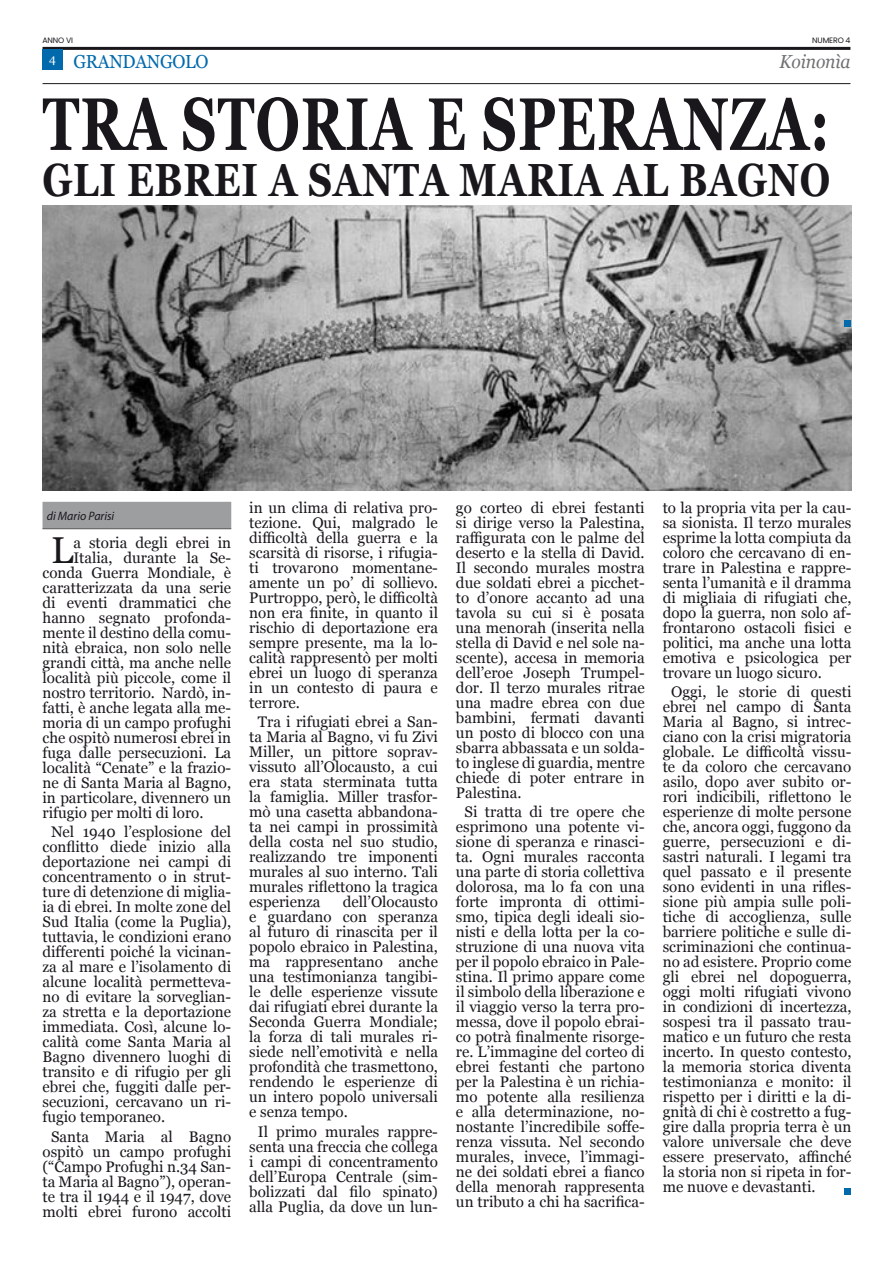
<style>
.page{position:relative;width:893px;height:1263px;background:#fff}
.page>*{position:absolute;margin:0;border:0;box-sizing:border-box;transform-origin:0 0}
.t1{font:700 74.25px "Georgia";letter-spacing:.02em;color:#1a171c;scale:.73 1}
.t2{font:700 46.5px "Georgia";letter-spacing:.02em;color:#1a171c;scale:.8 1}
.t3{font:37.35px "Georgia";color:#1a171c}
.t4{font:18.75px "Georgia";letter-spacing:-.015em;color:#006aac;scale:.93 1}
.t5{font:italic 18.75px "Georgia";letter-spacing:-.01em;color:#707173;scale:.93 1}
.t6{font:15.3px/15px "Georgia";color:#1a171c;text-align:justify}
.Siganture{font:italic 12.3px "Myriad Pro";color:#1a171c}
.t7{font:12.3px "Georgia";color:#fff}
.t8{font:7.8px "Poppins";letter-spacing:-.02em;color:#1a171c}
</style>
<div class="page">
<div style="left:43px;top:502px;width:188px;height:27px;background:#9d9ea0"></div>
<hr style="left:43px;top:528px;width:188px;height:1px;background:#58585a">
<img style="left:43px;top:205px;width:808px;height:285px">
<hr style="left:43px;top:47px;width:807px;height:3px;background:#1a171c">
<hr style="left:43px;top:83px;width:807px;height:1px;background:#1a171c">
<div style="left:43px;top:50px;width:20px;height:20px;background:#006aac"></div>
<svg style="left:844px;top:320px;width:6px;height:6px"></svg>
<div style="left:844px;top:1188px;width:6px;height:7px;background:#006aac"></div>
<p class="t8" style="left:43px;top:35px;width:32px">ANNO VI</p>
<p class="t8" style="left:812px;top:35px;width:40px">NUMERO 4</p>
<p class="t7" style="left:49px;top:50px;width:8px">4</p>
<p class="t4" style="left:73px;top:48px;width:147px">GRANDANGOLO</p>
<p class="t5" style="left:780px;top:48px;width:78px">Koinonìa</p>
<p class="t1" style="left:43px;top:68px;width:1080px">TRA STORIA E SPERANZA:</p>
<p class="t2" style="left:43px;top:144px;width:986px">GLI EBREI A SANTA MARIA AL BAGNO</p>
<p class="Siganture" style="left:47px;top:509px;width:69px">di Mario Parisi</p>
<p class="t3" style="left:51px;top:523px;width:24px">L</p>
<p class="t6" style="left:73px;top:535px;width:159px">a storia degli ebrei in</p>
<p class="t6" style="left:73px;top:550px;width:159px">Italia, durante la Se-</p>
<p class="t6" style="left:43px;top:565px;width:190px">conda Guerra Mondiale, è</p>
<p class="t6" style="left:43px;top:580px;width:190px">caratterizzata da una serie</p>
<p class="t6" style="left:43px;top:595px;width:190px">di eventi drammatici che</p>
<p class="t6" style="left:43px;top:610px;width:190px">hanno segnato profonda-</p>
<p class="t6" style="left:43px;top:625px;width:190px">mente il destino della comu-</p>
<p class="t6" style="left:43px;top:640px;width:190px">nità ebraica, non solo nelle</p>
<p class="t6" style="left:43px;top:655px;width:190px">grandi città, ma anche nelle</p>
<p class="t6" style="left:43px;top:670px;width:190px">località più piccole, come il</p>
<p class="t6" style="left:43px;top:685px;width:190px">nostro territorio. Nardò, in-</p>
<p class="t6" style="left:43px;top:700px;width:190px">fatti, è anche legata alla me-</p>
<p class="t6" style="left:43px;top:715px;width:190px">moria di un campo profughi</p>
<p class="t6" style="left:43px;top:730px;width:190px">che ospitò numerosi ebrei in</p>
<p class="t6" style="left:43px;top:745px;width:190px">fuga dalle persecuzioni. La</p>
<p class="t6" style="left:43px;top:760px;width:190px">località “Cenate” e la frazio-</p>
<p class="t6" style="left:43px;top:775px;width:190px">ne di Santa Maria al Bagno,</p>
<p class="t6" style="left:43px;top:790px;width:190px">in particolare, divennero un</p>
<p class="t6" style="left:43px;top:805px;width:162px">rifugio per molti di loro.</p>
<p class="t6" style="left:43px;top:824px;width:190px;text-indent:9px">Nel 1940 l’esplosione del conflitto diede inizio alla deportazione nei campi di concentramento o in strut&shy;ture di detenzione di miglia&shy;ia di ebrei. In molte zone del Sud Italia (come la Puglia), tuttavia, le condizioni erano differenti poiché la vicinan&shy;za al mare e l’isolamento di alcune località permetteva&shy;no di evitare la sorveglian&shy;za stretta e la deportazione immediata. Così, alcune lo&shy;calità come Santa Maria al Bagno divennero luoghi di transito e di rifugio per gli ebrei che, fuggiti dalle per&shy;secuzioni, cercavano un ri&shy;fugio temporaneo.</p>
<p class="t6" style="left:43px;top:1128px;width:190px;text-align:center">Santa Maria al Bagno ospitò un campo profughi (“Campo Profughi n.34 San&shy;ta Maria al Bagno”), operan&shy;te tra il 1944 e il 1947, dove molti ebrei furono accolti</p>
<p class="t6" style="left:249px;top:500px;width:190px">in un clima di relativa pro&shy;tezione. Qui, malgrado le difficoltà della guerra e la scarsità di risorse, i rifugia&shy;ti trovarono momentane&shy;amente un po’ di sollievo.<br>Purtroppo, però, le difficoltà non era finite, in quanto il rischio di deportazione era sempre presente, ma la lo&shy;calità rappresentò per molti ebrei un luogo di speranza in un contesto di paura e terrore.</p>
<p class="t6" style="left:249px;top:714px;width:190px;text-indent:9px">Tra i rifugiati ebrei a San&shy;ta Maria al Bagno, vi fu Zivi Miller, un pittore soprav&shy;vissuto all’Olocausto, a cui era stata sterminata tutta la famiglia. Miller trasfor&shy;mò una casetta abbandona&shy;ta nei campi in prossimità della costa nel suo studio, realizzando tre imponenti murales al suo interno. Tali murales riflettono la tragica esperienza</p>
<p class="t6" style="left:249px;top:894px;width:190px;text-indent:94px">dell’Olocausto e guardano con speranza al futuro di rinascita per il popolo ebraico in Palestina, ma rappresentano anche una testimonianza tangibi&shy;le delle esperienze vissute dai rifugiati ebrei durante la Seconda Guerra Mondiale; la forza di tali murales ri&shy;siede nell’emotività e nella profondità che trasmettono, rendendo le esperienze di un intero popolo universali e senza tempo.</p>
<p class="t6" style="left:249px;top:1123px;width:190px;text-align:center">Il primo murales rappre&shy;senta una freccia che collega i campi di concentramento dell’Europa Centrale (sim&shy;bolizzati dal filo spinato) alla Puglia, da dove un lun-</p>
<p class="t6" style="left:456px;top:500px;width:190px">go corteo di ebrei festanti si dirige verso la Palestina, raffigurata con le palme del deserto e la stella di David.<br>Il secondo murales mostra due soldati ebrei a picchet&shy;to d’onore accanto ad una tavola su cui si è posata una menorah (inserita nella stella di David e nel sole na&shy;scente), accesa in memoria dell’eroe Joseph Trumpel&shy;dor. Il terzo murales ritrae una madre ebrea con due bambini, fermati davanti un posto di blocco con una sbarra abbassata e un solda&shy;to inglese di guardia, mentre chiede di poter entrare in Palestina.</p>
<p class="t6" style="left:456px;top:804px;width:190px;text-align:center">Si tratta di tre opere che esprimono una potente vi&shy;sione di speranza e rinasci&shy;ta. Ogni murales racconta una parte di storia collettiva dolorosa, ma lo fa con una forte impronta di ottimi&shy;smo, tipica degli ideali sio&shy;nisti e della lotta per la co&shy;struzione di una nuova vita per il popolo ebraico in Pale&shy;stina. Il primo appare come il simbolo della liberazione e il viaggio verso la terra pro&shy;messa, dove il popolo ebrai&shy;co potrà finalmente risorge&shy;re. L’immagine del corteo di ebrei festanti che partono per la Palestina è un richia&shy;mo potente alla resilienza e alla determinazione, no&shy;nostante l’incredibile soffe&shy;renza vissuta. Nel secondo murales, invece, l’immagi&shy;ne dei soldati ebrei a fianco della menorah rappresenta un tributo a chi ha sacrifica-</p>
<p class="t6" style="left:663px;top:500px;width:190px">to la propria vita per la cau&shy;sa sionista. Il terzo murales esprime la lotta compiuta da coloro che cercavano di en&shy;trare in Palestina e rappre&shy;senta l’umanità e il dramma di migliaia di rifugiati che, dopo la guerra, non solo af&shy;frontarono ostacoli fisici e politici, ma anche una lotta emotiva e psicologica per trovare un luogo sicuro.</p>
<p class="t6" style="left:663px;top:684px;width:190px;text-indent:9px">Oggi, le storie di questi ebrei nel campo di Santa Maria al Bagno, si intrec&shy;ciano con la crisi migratoria globale. Le difficoltà vissu&shy;te da coloro che cercavano asilo, dopo aver subito or&shy;rori indicibili, riflettono le esperienze di molte persone che, ancora oggi, fuggono da guerre, persecuzioni e di&shy;sastri naturali. I legami tra quel passato e il presente sono evidenti in una rifles&shy;sione più ampia sulle poli&shy;tiche di accoglienza, sulle barriere politiche e sulle di&shy;scriminazioni che continua&shy;no ad esistere. Proprio come gli ebrei nel dopoguerra, oggi molti rifugiati vivono in condizioni di incertezza, sospesi tra il passato trau&shy;matico e un futuro che resta incerto. In questo contesto, la memoria storica diventa testimonianza e monito: il rispetto per i diritti e la di&shy;gnità di chi è costretto a fug&shy;gire dalla propria terra è un valore universale che deve essere preservato, affinché la storia non si ripeta in for&shy;me nuove e devastanti.</p>
</div>
